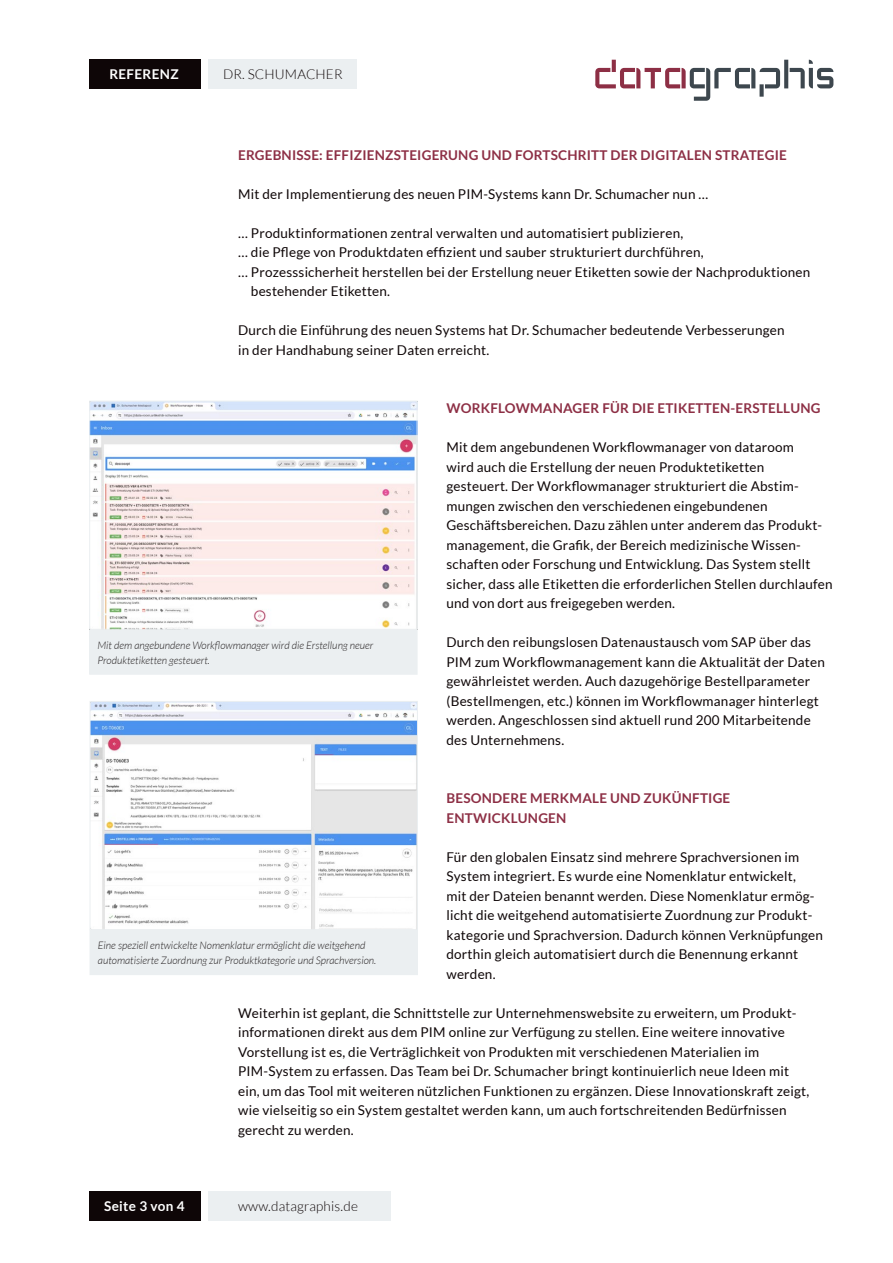
<style>
.page{position:relative;width:893px;height:1263px;background:#fff}
.page>*{position:absolute;margin:0;border:0;box-sizing:border-box;transform-origin:0 0}
.t1{font:13.5px/19.5px "Lato";letter-spacing:.015em;color:#0e0607}
.t2{font:700 13.5px/19.5px "Lato";letter-spacing:.015em;color:#8d2f45}
.t3{font:300 13.5px "Lato";letter-spacing:.015em;color:#0e0607}
.t4{font:700 13.5px "Lato";letter-spacing:.025em;color:#fff}
.t5{font:italic 300 10.5px/15px "Lato";color:#231f20}
</style>
<div class="page">
<div style="left:208px;top:1191px;width:183px;height:29px;background:#ebeff1"></div>
<div style="left:89px;top:1191px;width:112px;height:29px;background:#0e0607"></div>
<svg style="left:595px;top:60px;width:238px;height:41px"></svg>
<div style="left:208px;top:60px;width:149px;height:29px;background:#ebeff1"></div>
<div style="left:89px;top:60px;width:112px;height:29px;background:#0e0607"></div>
<div style="left:90px;top:630px;width:327px;height:44px;background:#ebeff1"></div>
<div style="left:89px;top:629px;width:328px;height:46px;border:1px solid #ebeff1"></div>
<img style="left:91px;top:403px;width:324px;height:225px">
<div style="left:89px;top:401px;width:328px;height:229px;border:1px solid #ebeff1"></div>
<div style="left:90px;top:930px;width:327px;height:44px;background:#ebeff1"></div>
<div style="left:90px;top:929px;width:328px;height:46px;border:1px solid #ebeff1"></div>
<img style="left:92px;top:703px;width:324px;height:225px">
<div style="left:90px;top:701px;width:328px;height:229px;border:1px solid #ebeff1"></div>
<p class="t4" style="left:109px;top:67px;width:71px">REFERENZ</p>
<p class="t3" style="left:223px;top:67px;width:121px">DR. SCHUMACHER</p>
<p class="t2" style="left:238px;top:145px;width:550px">ERGEBNISSE: EFFIZIENZSTEIGERUNG UND FORTSCHRITT DER DIGITALEN STRATEGIE</p>
<p class="t1" style="left:238px;top:184px;width:472px">Mit der Implementierung des neuen PIM-Systems kann Dr. Schumacher nun …</p>
<p class="t1" style="left:238px;top:223px;width:447px">… Produktinformationen zentral verwalten und automatisiert publizieren,</p>
<p class="t1" style="left:238px;top:242px;width:467px">… die Pflege von Produktdaten effizient und sauber strukturiert durchführen,</p>
<p class="t1" style="left:238px;top:262px;width:574px">… Prozesssicherheit herstellen bei der Erstellung neuer Etiketten sowie der Nachproduktionen</p>
<p class="t1" style="left:251px;top:281px;width:141px">bestehender Etiketten.</p>
<p class="t1" style="left:238px;top:320px;width:548px">Durch die Einführung des neuen Systems hat Dr. Schumacher bedeutende Verbesserungen in der Handhabung seiner Daten erreicht.</p>
<p class="t5" style="left:97px;top:638px;width:277px">Mit dem angebundene Workflowmanager wird die Erstellung neuer<br>Produktetiketten gesteuert.</p>
<p class="t2" style="left:446px;top:398px;width:376px">WORKFLOWMANAGER FÜR DIE ETIKETTEN-ERSTELLUNG</p>
<p class="t1" style="left:446px;top:437px;width:388px">Mit dem angebundenen Workflowmanager von dataroom<br>wird auch die Erstellung der neuen Produktetiketten<br>gesteuert. Der Workflowmanager strukturiert die Abstim&shy;mungen zwischen den verschiedenen eingebundenen Geschäftsbereichen. Dazu zählen unter anderem das Produkt&shy;management, die Grafik, der Bereich medizinische Wissen&shy;schaften oder Forschung und Entwicklung. Das System stellt sicher, dass alle Etiketten die erforderlichen Stellen durchlaufen und von dort aus freigegeben werden.</p>
<p class="t1" style="left:446px;top:632px;width:380px">Durch den reibungslosen Datenaustausch vom SAP über das PIM zum Workflowmanagement kann die Aktualität der Daten gewährleistet werden. Auch dazugehörige Bestellparameter (Bestellmengen, etc.) können im Workflowmanager hinterlegt werden. Angeschlossen sind aktuell rund 200 Mitarbeitende des Unternehmens.</p>
<p class="t2" style="left:446px;top:788px;width:285px">BESONDERE MERKMALE UND ZUKÜNFTIGE<br>ENTWICKLUNGEN</p>
<p class="t1" style="left:446px;top:847px;width:378px">Für den globalen Einsatz sind mehrere Sprachversionen im System integriert. Es wurde eine Nomenklatur entwickelt,<br>mit der Dateien benannt werden. Diese Nomenklatur ermög&shy;licht die weitgehend automatisierte Zuordnung zur Produkt&shy;kategorie und Sprachversion. Dadurch können Verknüpfungen dorthin gleich automatisiert durch die Benennung erkannt werden.</p>
<p class="t1" style="left:238px;top:1003px;width:573px">Weiterhin ist geplant, die Schnittstelle zur Unternehmenswebsite zu erweitern, um Produkt&shy;informationen direkt aus dem PIM online zur Verfügung zu stellen. Eine weitere innovative Vorstellung ist es, die Verträglichkeit von Produkten mit verschiedenen Materialien im PIM-System zu erfassen. Das Team bei Dr. Schumacher bringt kontinuierlich neue Ideen mit ein, um das Tool mit weiteren nützlichen Funktionen zu ergänzen. Diese Innovationskraft zeigt, wie vielseitig so ein System gestaltet werden kann, um auch fortschreitenden Bedürfnissen gerecht zu werden.</p>
<p class="t5" style="left:98px;top:938px;width:280px">Eine speziell entwickelte Nomenklatur ermöglicht die weitgehend automatisierte Zuordnung zur Produktkategorie und Sprachversion.</p>
<p class="t4" style="left:104px;top:1198px;width:82px">Seite 3 von 4</p>
<p class="t3" style="left:238px;top:1198px;width:121px">www.datagraphis.de</p>
</div>
